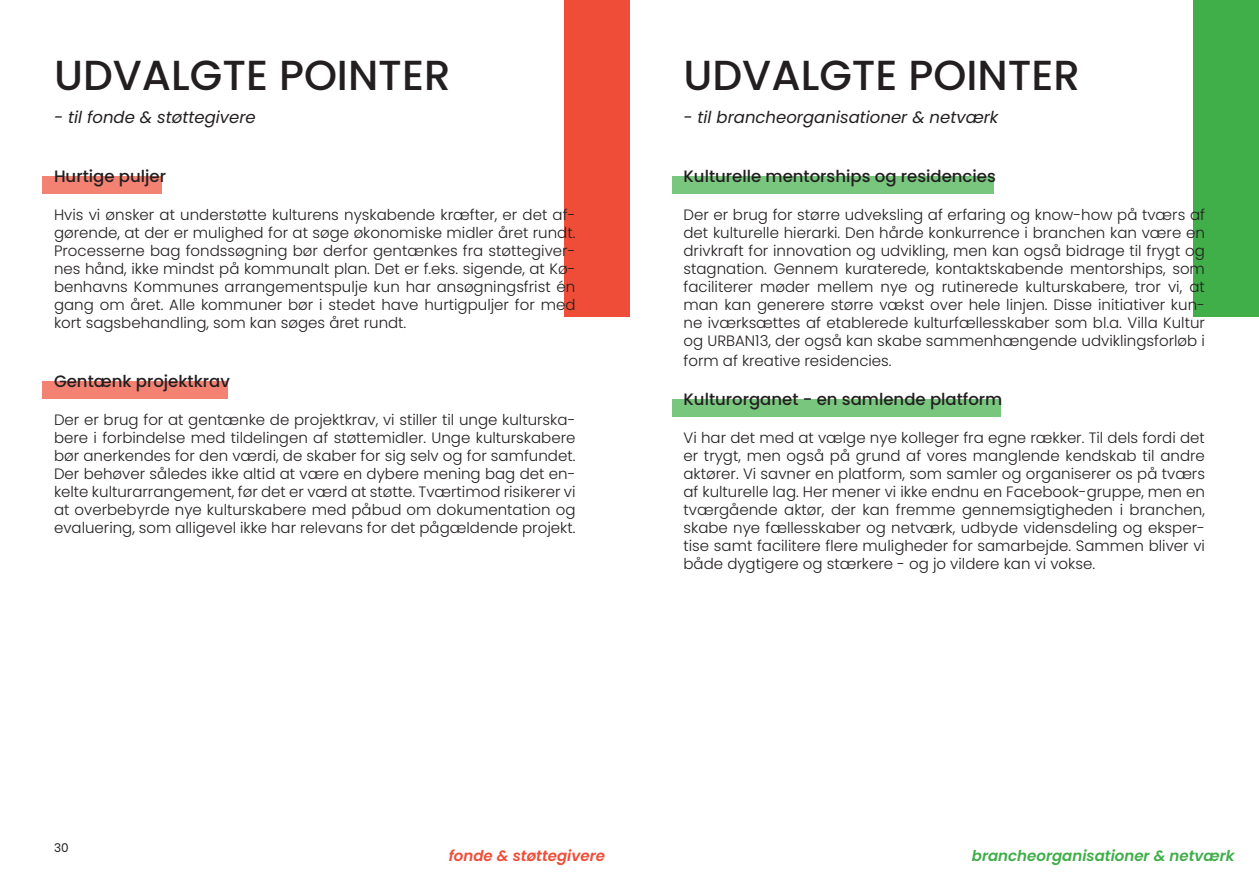
<style>
.page{position:relative;width:1259px;height:893px;background:#fff}
.page>*{position:absolute;margin:0;border:0;box-sizing:border-box;transform-origin:0 0}
.t1{font:500 42px "Poppins";color:#231f20}
.t2{font:500 16.5px "Poppins";color:#231f20}
.t3{font:italic 16.5px "Poppins";color:#231f20}
.t4{font:300 15px/18px "Poppins";color:#231f20;text-align:justify}
.t5{font:italic 600 15px "Poppins";color:#40ae49}
.t6{font:italic 600 15px "Poppins";color:#ef4d37}
.t7{font:12px "Poppins";color:#231f20}
</style>
<div class="page">
<div style="left:43px;top:382px;width:184px;height:17px;background:#f38273"></div>
<div style="left:43px;top:176px;width:119px;height:17px;background:#f38273"></div>
<div style="left:563px;top:0;width:66px;height:317px;background:#ef4d37"></div>
<div style="left:672px;top:400px;width:328px;height:17px;background:#79c67f"></div>
<div style="left:672px;top:176px;width:322px;height:17px;background:#79c67f"></div>
<div style="left:1193px;top:0;width:66px;height:317px;background:#40ae49"></div>
<p class="t1" style="left:54px;top:51px;width:398px">UDVALGTE POINTER</p>
<p class="t3" style="left:54px;top:107px;width:203px">- til fonde &amp; støttegivere</p>
<p class="t2" style="left:54px;top:167px;width:113px">Hurtige puljer</p>
<p class="t4" style="left:54px;top:206px;width:523px">Hvis vi ønsker at understøtte kulturens nyskabende kræfter, er det af&shy;gørende, at der er mulighed for at søge økonomiske midler året rundt.<br>Processerne bag fondssøgning bør derfor gentænkes fra støttegiver&shy;nes hånd, ikke mindst på kommunalt plan. Det er f.eks. sigende, at Kø&shy;benhavns Kommunes arrangementspulje kun har ansøgningsfrist én gang om året. Alle kommuner bør i stedet have hurtigpuljer for med kort sagsbehandling, som kan søges året rundt.</p>
<p class="t2" style="left:54px;top:372px;width:177px">Gentænk projektkrav</p>
<p class="t4" style="left:54px;top:411px;width:523px">Der er brug for at gentænke de projektkrav, vi stiller til unge kulturska&shy;bere i forbindelse med tildelingen af støttemidler. Unge kulturskabere bør anerkendes for den værdi, de skaber for sig selv og for samfundet.<br>Der behøver således ikke altid at være en dybere mening bag det en&shy;kelte kulturarrangement, før det er værd at støtte. Tværtimod risikerer vi at overbebyrde nye kulturskabere med påbud om dokumentation og evaluering, som alligevel ikke har relevans for det pågældende projekt.</p>
<p class="t1" style="left:683px;top:51px;width:398px">UDVALGTE POINTER</p>
<p class="t3" style="left:683px;top:107px;width:316px">- til brancheorganisationer &amp; netværk</p>
<p class="t2" style="left:683px;top:167px;width:314px">Kulturelle mentorships og residencies</p>
<p class="t4" style="left:683px;top:206px;width:523px">Der er brug for større udveksling af erfaring og know-how på tværs af det kulturelle hierarki. Den hårde konkurrence i branchen kan være en drivkraft for innovation og udvikling, men kan også bidrage til frygt og stagnation. Gennem kuraterede, kontaktskabende mentorships, som faciliterer møder mellem nye og rutinerede kulturskabere, tror vi, at man kan generere større vækst over hele linjen. Disse initiativer kun&shy;ne iværksættes af etablerede kulturfællesskaber som bl.a. Villa Kultur og URBAN13, der også kan skabe sammenhængende udviklingsforløb i</p>
<p class="t4" style="left:683px;top:352px;width:210px">form af kreative residencies.</p>
<p class="t2" style="left:683px;top:390px;width:320px">Kulturorganet - en samlende platform</p>
<p class="t4" style="left:683px;top:429px;width:523px">Vi har det med at vælge nye kolleger fra egne rækker. Til dels fordi det er trygt, men også på grund af vores manglende kendskab til andre aktører. Vi savner en platform, som samler og organiserer os på tværs af kulturelle lag. Her mener vi ikke endnu en Facebook-gruppe, men en tværgående aktør, der kan fremme gennemsigtigheden i branchen, skabe nye fællesskaber og netværk, udbyde vidensdeling og eksper&shy;tise samt facilitere flere muligheder for samarbejde. Sammen bliver vi både dygtigere og stærkere - og jo vildere kan vi vokse.</p>
<p class="t7" style="left:54px;top:840px;width:16px">30</p>
<p class="t6" style="left:449px;top:847px;width:158px">fonde &amp; støttegivere</p>
<p class="t5" style="left:972px;top:847px;width:264px">brancheorganisationer &amp; netværk</p>
</div>
